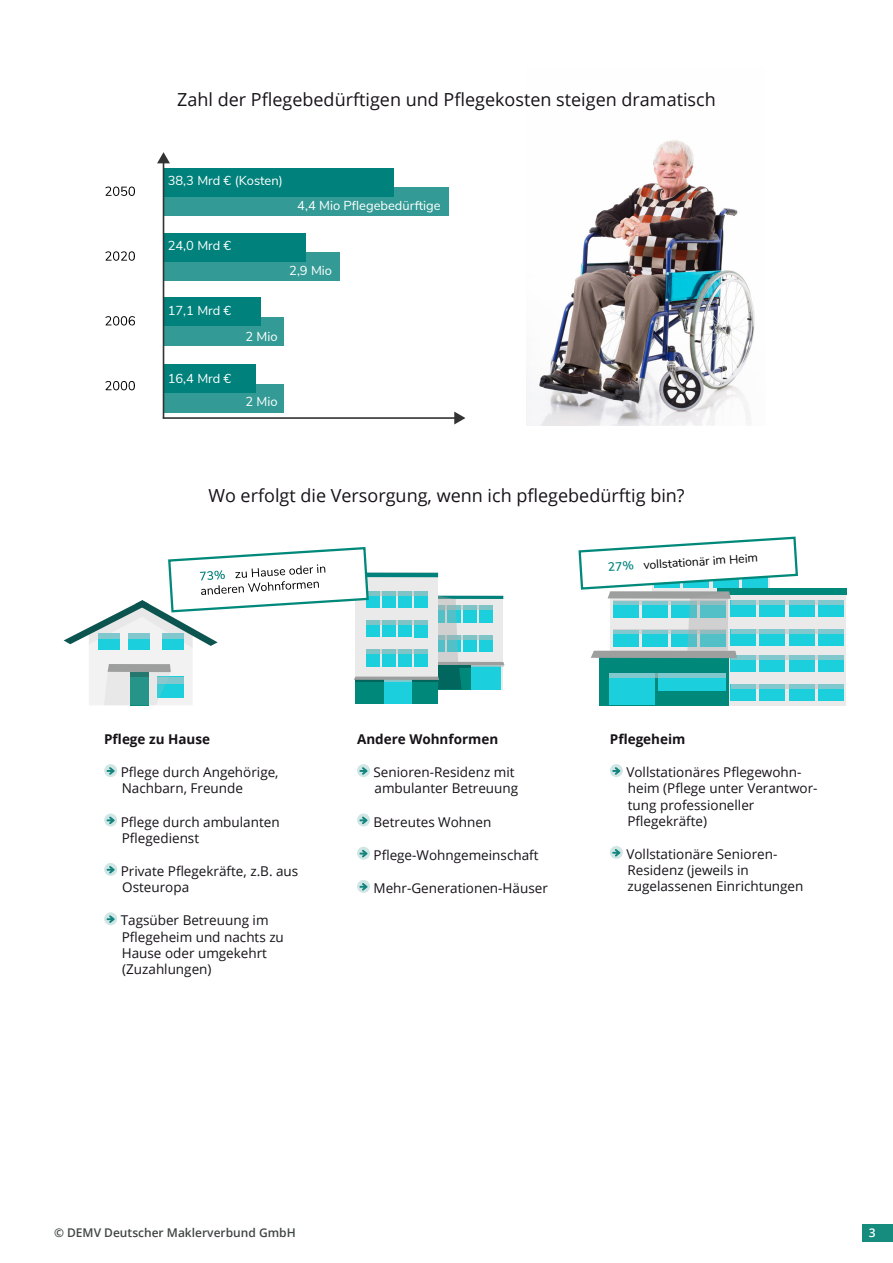
<style>
.page{position:relative;width:893px;height:1263px;background:#fff}
.page>*{position:absolute;margin:0;border:0;box-sizing:border-box;transform-origin:0 0}
.t1{font:18px "Open Sans";color:#161218}
.t2{font:13.5px/16.2px "Open Sans";color:#161218}
.t3{font:700 13.5px "Open Sans";color:#161218}
.t4{font:12.9px "Nunito Sans";color:#fff}
.t5{font:12.15px "Nunito Sans";color:#000}
.t6{font:600 12px "Open Sans";color:#404545}
.t7{font:600 12px "Open Sans";color:#fff}
.s1{font-weight:600;color:#00817b}
</style>
<div class="page">
<div style="left:862px;top:1224px;width:31px;height:18px;background:#168c7e"></div>
<img style="left:526px;top:140px;width:229px;height:286px">
<div style="left:163px;top:187px;width:286px;height:29px;background:#339a95"></div>
<svg style="left:105px;top:186px;width:30px;height:10px"></svg>
<svg style="left:105px;top:251px;width:30px;height:10px"></svg>
<svg style="left:105px;top:316px;width:30px;height:10px"></svg>
<svg style="left:105px;top:381px;width:30px;height:9px"></svg>
<div style="left:163px;top:168px;width:231px;height:28px;background:#00817b"></div>
<div style="left:163px;top:253px;width:177px;height:28px;background:#339a95"></div>
<div style="left:163px;top:233px;width:143px;height:29px;background:#00817b"></div>
<div style="left:163px;top:317px;width:121px;height:28px;background:#339a95"></div>
<div style="left:163px;top:298px;width:98px;height:28px;background:#00817b"></div>
<div style="left:163px;top:384px;width:121px;height:28px;background:#339a95"></div>
<div style="left:163px;top:365px;width:93px;height:28px;background:#00817b"></div>
<hr style="left:163px;top:161px;width:1px;height:257px;background:#333">
<svg style="left:157px;top:152px;width:13px;height:11px"></svg>
<hr style="left:163px;top:417px;width:293px;height:2px;background:#333">
<svg style="left:454px;top:412px;width:11px;height:12px"></svg>
<div style="left:728px;top:594px;width:118px;height:111px;background:#eaeaea"></div>
<div style="left:599px;top:653px;width:130px;height:52px;background:#00897b"></div>
<div style="left:609px;top:674px;width:22px;height:31px;background:#1bcfdd"></div>
<div style="left:632px;top:674px;width:23px;height:31px;background:#1bcfdd"></div>
<div style="left:658px;top:674px;width:67px;height:17px;background:#1bcfdd"></div>
<hr style="left:609px;top:674px;width:116px;height:4px;background:#80c8ce">
<div style="left:731px;top:684px;width:25px;height:17px;background:#1bcfdd"></div>
<div style="left:760px;top:684px;width:25px;height:17px;background:#1bcfdd"></div>
<div style="left:789px;top:684px;width:25px;height:17px;background:#1bcfdd"></div>
<div style="left:818px;top:684px;width:25px;height:17px;background:#1bcfdd"></div>
<svg style="left:731px;top:684px;width:112px;height:4px"></svg>
<div style="left:789px;top:629px;width:25px;height:17px;background:#1bcfdd"></div>
<div style="left:818px;top:629px;width:25px;height:17px;background:#1bcfdd"></div>
<svg style="left:799px;top:629px;width:44px;height:4px"></svg>
<div style="left:789px;top:600px;width:25px;height:17px;background:#1bcfdd"></div>
<div style="left:818px;top:600px;width:25px;height:17px;background:#1bcfdd"></div>
<svg style="left:799px;top:600px;width:44px;height:4px"></svg>
<div style="left:731px;top:655px;width:25px;height:17px;background:#1bcfdd"></div>
<div style="left:760px;top:655px;width:25px;height:17px;background:#1bcfdd"></div>
<div style="left:789px;top:655px;width:25px;height:17px;background:#1bcfdd"></div>
<div style="left:818px;top:655px;width:25px;height:17px;background:#1bcfdd"></div>
<svg style="left:731px;top:655px;width:112px;height:4px"></svg>
<div style="left:717px;top:588px;width:129px;height:7px;background:#00897b"></div>
<svg style="left:64px;top:547px;width:440px;height:158px"></svg>
<svg style="left:578px;top:536px;width:221px;height:122px"></svg>
<svg style="left:104px;top:764px;width:13px;height:13px"></svg>
<svg style="left:107px;top:767px;width:8px;height:8px"></svg>
<svg style="left:104px;top:813px;width:13px;height:13px"></svg>
<svg style="left:107px;top:816px;width:8px;height:8px"></svg>
<svg style="left:104px;top:863px;width:13px;height:13px"></svg>
<svg style="left:107px;top:866px;width:8px;height:8px"></svg>
<svg style="left:104px;top:912px;width:13px;height:13px"></svg>
<svg style="left:107px;top:915px;width:8px;height:8px"></svg>
<svg style="left:357px;top:764px;width:13px;height:13px"></svg>
<svg style="left:359px;top:767px;width:8px;height:8px"></svg>
<svg style="left:357px;top:813px;width:13px;height:13px"></svg>
<svg style="left:359px;top:816px;width:8px;height:8px"></svg>
<svg style="left:357px;top:847px;width:13px;height:13px"></svg>
<svg style="left:359px;top:850px;width:8px;height:7px"></svg>
<svg style="left:357px;top:880px;width:13px;height:13px"></svg>
<svg style="left:359px;top:883px;width:8px;height:8px"></svg>
<svg style="left:610px;top:764px;width:13px;height:13px"></svg>
<svg style="left:612px;top:767px;width:8px;height:8px"></svg>
<svg style="left:610px;top:846px;width:13px;height:13px"></svg>
<svg style="left:612px;top:849px;width:8px;height:8px"></svg>
<h1 class="t1" style="left:177px;top:87px;width:540px">Zahl der Pflegebedürftigen und Pflegekosten steigen dramatisch</h1>
<p class="t4" style="left:168px;top:176px;width:117px">38,3 Mrd € (Kosten)</p>
<p class="t4" style="left:297px;top:200px;width:145px">4,4 Mio Pflegebedürftige</p>
<p class="t4" style="left:168px;top:241px;width:65px">24,0 Mrd €</p>
<p class="t4" style="left:289px;top:266px;width:44px">2,9 Mio</p>
<p class="t4" style="left:168px;top:305px;width:65px">17,1 Mrd €</p>
<p class="t4" style="left:245px;top:331px;width:34px">2 Mio</p>
<p class="t4" style="left:168px;top:373px;width:65px">16,4 Mrd €</p>
<p class="t4" style="left:245px;top:397px;width:34px">2 Mio</p>
<h1 class="t1" style="left:208px;top:483px;width:478px">Wo erfolgt die Versorgung, wenn ich pflegebedürftig bin?</h1>
<p class="t5" style="left:608px;top:563px;width:152px;rotate:-4deg"><span class="s1">27%</span> vollstationär im Heim</p>
<p class="t3" style="left:104px;top:729px;width:107px">Pflege zu Hause</p>
<p class="t2" style="left:121px;top:764px;width:159px">Pflege durch Angehörige,<br>Nachbarn, Freunde</p>
<p class="t2" style="left:121px;top:813px;width:160px">Pflege durch ambulanten<br>Pflegedienst</p>
<p class="t2" style="left:121px;top:862px;width:179px">Private Pflegekräfte, z.B. aus<br>Osteuropa</p>
<p class="t2" style="left:121px;top:912px;width:165px">Tagsüber Betreuung im<br>Pflegeheim und nachts zu<br>Hause oder umgekehrt (Zuzahlungen)</p>
<p class="t3" style="left:357px;top:729px;width:143px">Andere Wohnformen</p>
<p class="t2" style="left:374px;top:764px;width:146px">Senioren-Residenz mit ambulanter Betreuung</p>
<p class="t2" style="left:374px;top:813px;width:119px">Betreutes Wohnen</p>
<p class="t2" style="left:374px;top:846px;width:167px">Pflege-Wohngemeinschaft</p>
<p class="t2" style="left:374px;top:879px;width:176px">Mehr-Generationen-Häuser</p>
<p class="t3" style="left:610px;top:729px;width:77px">Pflegeheim</p>
<p class="t2" style="left:626px;top:764px;width:193px">Vollstationäres Pflegewohn&shy;heim (Pflege unter Verantwor&shy;tung professioneller<br>Pflegekräfte)</p>
<p class="t2" style="left:626px;top:845px;width:179px">Vollstationäre Senioren-<br>Residenz (jeweils in zugelassenen Einrichtungen</p>
<p class="t6" style="left:54px;top:1226px;width:243px">© DEMV Deutscher Maklerverbund GmbH</p>
<p class="t7" style="left:869px;top:1226px;width:8px">3</p>
</div>
